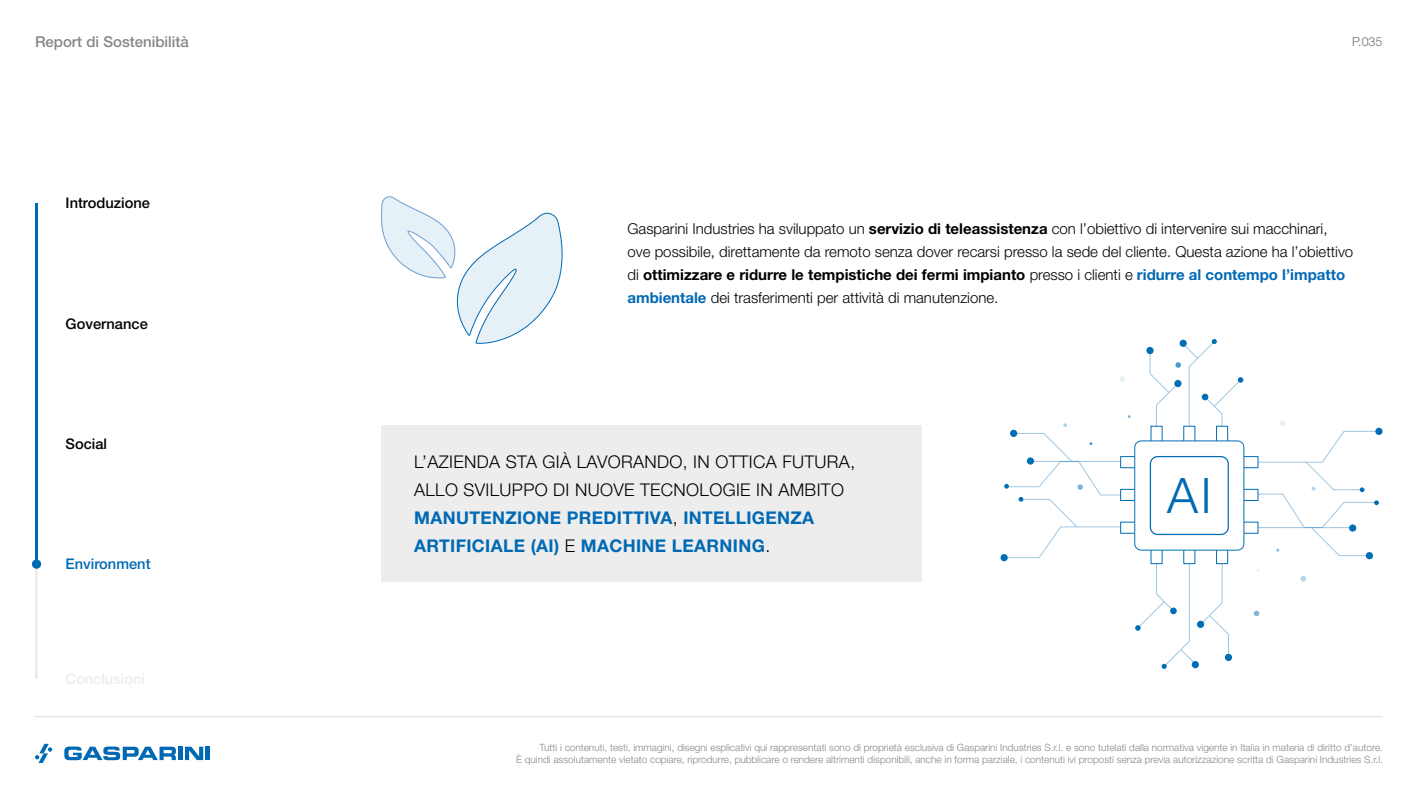
<style>
.page{position:relative;width:1418px;height:798px;background:#fff}
.page>*{position:absolute;margin:0;border:0;box-sizing:border-box;transform-origin:0 0}
.t1{font:300 49px "Helvetica Neue LT Std";color:#0069b4}
.t2{font:300 17.5px/28px "Helvetica Neue LT Std";letter-spacing:.02em;color:#000}
.t3{font:300 15px/23px "Helvetica Neue LT Std";color:#000}
.t4{font:500 15px "Helvetica Neue LT Std";color:#878787}
.t5{font:500 14.62px "Helvetica Neue LT Std";color:#000}
.t6{font:500 14.62px "Helvetica Neue LT Std";color:#0069b4}
.t7{font:300 12.5px "Helvetica Neue LT Std";color:#706f6f}
.t8{font:300 10px/12px "Helvetica Neue LT Std";color:#878787;text-align:right}
.s1{font-weight:700}
.s2{font-weight:700;color:#0069b4}
</style>
<div class="page">
<hr style="left:35px;top:716px;width:1347px;height:1px;background:#dadada">
<hr style="left:178px;top:746px;width:4px;height:13px;background:#0069b4">
<svg style="left:185px;top:746px;width:18px;height:13px"></svg>
<hr style="left:206px;top:746px;width:4px;height:13px;background:#0069b4">
<svg style="left:64px;top:746px;width:112px;height:14px"></svg>
<svg style="left:35px;top:743px;width:17px;height:19px"></svg>
<div style="left:381px;top:425px;width:540px;height:157px;background:#ededed"></div>
<hr style="left:35px;top:203px;width:3px;height:476px;background:#ededed">
<hr style="left:35px;top:203px;width:3px;height:120px;background:#0069b4">
<hr style="left:35px;top:323px;width:3px;height:120px;background:#0069b4">
<hr style="left:35px;top:443px;width:3px;height:121px;background:#0069b4">
<div style="left:32px;top:559px;width:9px;height:9px;background:#0069b4;border-radius:50%"></div>
<div style="left:1375px;top:427px;width:7px;height:8px;background:#006eb5;border-radius:50%"></div>
<div style="left:1000px;top:554px;width:7px;height:7px;background:#006eb5;border-radius:50%"></div>
<svg style="left:1004px;top:339px;width:374px;height:329px"></svg>
<svg style="left:1150px;top:425px;width:12px;height:139px"></svg>
<svg style="left:1183px;top:425px;width:12px;height:139px"></svg>
<div style="left:1215px;top:425px;width:13px;height:139px;background:#fff;border:1px solid #006eb5"></div>
<svg style="left:1120px;top:521px;width:138px;height:12px"></svg>
<div style="left:1120px;top:488px;width:138px;height:12px;background:#fff;border:1px solid #006eb5"></div>
<div style="left:1120px;top:456px;width:138px;height:12px;background:#fff;border:1px solid #006eb5"></div>
<div style="left:1134px;top:440px;width:109px;height:110px;background:#fff;border-radius:7px"></div>
<div style="left:1134px;top:440px;width:110px;height:110px;border:1px solid #006eb5;border-radius:7px"></div>
<div style="left:1149px;top:456px;width:79px;height:79px;border:1px solid #006eb5;border-radius:7px"></div>
<svg style="left:381px;top:196px;width:182px;height:148px"></svg>
<h3 class="t4" style="left:35px;top:33px;width:155px">Report di Sostenibilità</h3>
<h3 class="t5" style="left:66px;top:194px;width:86px">Introduzione</h3>
<h3 class="t5" style="left:66px;top:314px;width:84px">Governance</h3>
<h3 class="t5" style="left:66px;top:435px;width:43px">Social</h3>
<h3 class="t6" style="left:66px;top:555px;width:86px">Environment</h3>
<p class="t7" style="left:1352px;top:33px;width:32px">P.035</p>
<p class="t3" style="left:627px;top:217px;width:727px">Gasparini Industries ha sviluppato un <span class="s1">servizio di teleassistenza</span> con l’obiettivo di intervenire sui macchinari, ove possibile, direttamente da remoto senza dover recarsi presso la sede del cliente. Questa azione ha l’obiettivo di <span class="s1">ottimizzare e ridurre le tempistiche dei fermi impianto</span> presso i clienti e <span class="s2">ridurre al contempo l’impatto ambientale</span> dei trasferimenti per attività di manutenzione.</p>
<h2 class="t2" style="left:414px;top:447px;width:442px">L’AZIENDA STA GIÀ LAVORANDO, IN OTTICA FUTURA, ALLO SVILUPPO DI NUOVE TECNOLOGIE IN AMBITO <span class="s2">MANUTENZIONE PREDITTIVA</span>, <span class="s2">INTELLIGENZA ARTIFICIALE (AI)</span> E <span class="s2">MACHINE LEARNING</span>.</h2>
<h1 class="t1" style="left:1166px;top:465px;width:46px">AI</h1>
<p class="t8" style="left:516px;top:740px;width:868px">Tutti i contenuti, testi, immagini, disegni esplicativi qui rappresentati sono di proprietà esclusiva di Gasparini Industries S.r.l. e sono tutelati dalla normativa vigente in Italia in materia di diritto d’autore.<br>È quindi assolutamente vietato copiare, riprodurre, pubblicare o rendere altrimenti disponibili, anche in forma parziale, i contenuti ivi proposti senza previa autorizzazione scritta di Gasparini Industries S.r.l.</p>
</div>
